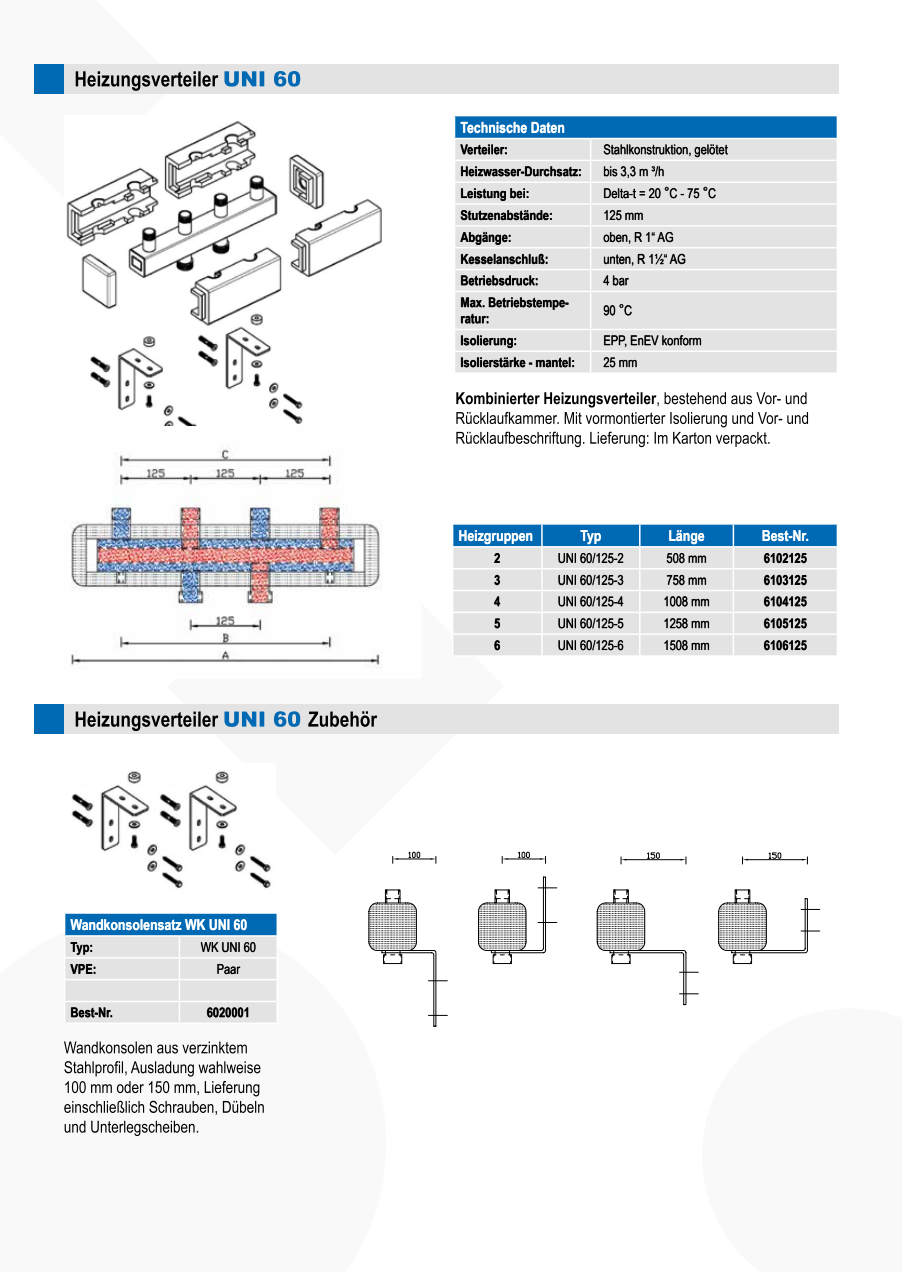
<style>
.page{position:relative;width:902px;height:1272px;background:#fff}
.page>*{position:absolute;margin:0;border:0;box-sizing:border-box;transform-origin:0 0}
.t1{font:700 15px "Arial Narrow";color:#fff}
.t2{font:700 13.5px/16.2px "Arial Narrow";color:#000}
.t3{font:13.5px "Arial Narrow";color:#000}
</style>
<div class="page">
<img style="left:66px;top:120px;width:316px;height:306px">
<img style="left:71px;top:448px;width:311px;height:220px">
<img style="left:71px;top:771px;width:200px;height:118px">
<svg style="left:368px;top:851px;width:453px;height:176px"></svg>
<svg style="left:456px;top:392px;width:352px;height:55px"></svg>
<svg style="left:64px;top:1061px;width:200px;height:74px"></svg>
<svg style="left:64px;top:1041px;width:183px;height:12px"></svg>
<div style="left:454px;top:116px;width:383px;height:22px;background:#0069b4"></div>
<div style="left:455px;top:139px;width:381px;height:233px;background:#e3e3e3"></div>
<hr style="left:453px;top:225px;width:137px;height:2px;background:#fff">
<hr style="left:453px;top:247px;width:137px;height:1px;background:#fff">
<hr style="left:836px;top:116px;width:2px;height:22px;background:#fff">
<hr style="left:453px;top:160px;width:137px;height:1px;background:#fff">
<hr style="left:453px;top:181px;width:137px;height:2px;background:#fff">
<hr style="left:453px;top:203px;width:137px;height:2px;background:#fff">
<hr style="left:453px;top:269px;width:137px;height:1px;background:#fff">
<hr style="left:453px;top:291px;width:137px;height:1px;background:#fff">
<hr style="left:453px;top:329px;width:137px;height:1px;background:#fff">
<hr style="left:453px;top:350px;width:137px;height:2px;background:#fff">
<hr style="left:453px;top:116px;width:2px;height:22px;background:#fff">
<hr style="left:590px;top:160px;width:248px;height:1px;background:#fff">
<hr style="left:590px;top:181px;width:248px;height:2px;background:#fff">
<hr style="left:590px;top:203px;width:248px;height:2px;background:#fff">
<hr style="left:590px;top:225px;width:248px;height:2px;background:#fff">
<hr style="left:590px;top:247px;width:248px;height:1px;background:#fff">
<hr style="left:590px;top:269px;width:248px;height:1px;background:#fff">
<svg style="left:590px;top:139px;width:1px;height:152px"></svg>
<hr style="left:590px;top:291px;width:248px;height:1px;background:#fff">
<hr style="left:590px;top:292px;width:1px;height:37px;background:#fff">
<hr style="left:590px;top:329px;width:248px;height:1px;background:#fff">
<hr style="left:590px;top:350px;width:248px;height:2px;background:#fff">
<svg style="left:590px;top:330px;width:1px;height:42px"></svg>
<svg style="left:603px;top:357px;width:33px;height:10px"></svg>
<svg style="left:461px;top:357px;width:113px;height:10px"></svg>
<svg style="left:604px;top:335px;width:97px;height:12px"></svg>
<svg style="left:461px;top:335px;width:55px;height:13px"></svg>
<svg style="left:603px;top:304px;width:28px;height:11px"></svg>
<svg style="left:461px;top:297px;width:107px;height:26px;background:#b7b7b7"></svg>
<svg style="left:603px;top:276px;width:25px;height:9px"></svg>
<svg style="left:461px;top:276px;width:76px;height:9px"></svg>
<svg style="left:604px;top:254px;width:81px;height:11px"></svg>
<svg style="left:461px;top:254px;width:86px;height:10px"></svg>
<svg style="left:603px;top:232px;width:70px;height:12px"></svg>
<svg style="left:460px;top:232px;width:50px;height:12px"></svg>
<svg style="left:604px;top:210px;width:38px;height:10px"></svg>
<svg style="left:461px;top:210px;width:90px;height:10px"></svg>
<svg style="left:604px;top:187px;width:111px;height:11px"></svg>
<svg style="left:461px;top:188px;width:67px;height:13px"></svg>
<svg style="left:604px;top:166px;width:59px;height:12px"></svg>
<svg style="left:461px;top:166px;width:119px;height:10px"></svg>
<svg style="left:604px;top:144px;width:123px;height:13px;background:#adadad"></svg>
<svg style="left:460px;top:145px;width:47px;height:9px"></svg>
<svg style="left:460px;top:122px;width:104px;height:11px"></svg>
<svg style="left:452px;top:524px;width:385px;height:131px;background:#b8c7d2"></svg>
<svg style="left:64px;top:913px;width:213px;height:110px;background:#bacbd6"></svg>
<div style="left:64px;top:64px;width:774px;height:30px;background:#e3e3e3"></div>
<div style="left:64px;top:704px;width:774px;height:29px;background:#e3e3e3"></div>
<svg style="left:224px;top:71px;width:76px;height:16px"></svg>
<svg style="left:66px;top:71px;width:152px;height:126px"></svg>
<svg style="left:308px;top:711px;width:69px;height:15px"></svg>
<svg style="left:224px;top:711px;width:76px;height:15px"></svg>
<svg style="left:76px;top:711px;width:142px;height:20px"></svg>
<div style="left:34px;top:64px;width:30px;height:30px;background:#0069b4"></div>
<div style="left:34px;top:704px;width:30px;height:29px;background:#0069b4"></div>
<p class="t1" style="left:71px;top:913px;width:178px">Wandkonsolensatz WK UNI 60</p>
<p class="t2" style="left:71px;top:938px;width:24px">Typ:</p>
<p class="t3" style="left:201px;top:937px;width:57px">WK UNI 60</p>
<p class="t2" style="left:71px;top:960px;width:27px">VPE:</p>
<p class="t3" style="left:217px;top:958px;width:25px">Paar</p>
<p class="t2" style="left:71px;top:1003px;width:44px">Best-Nr.</p>
<p class="t2" style="left:207px;top:1003px;width:45px">6020001</p>
<p class="t1" style="left:460px;top:116px;width:106px">Technische Daten</p>
<p class="t2" style="left:460px;top:141px;width:49px">Verteiler:</p>
<p class="t3" style="left:603px;top:140px;width:126px">Stahlkonstruktion, gelötet</p>
<p class="t2" style="left:460px;top:163px;width:123px">Heizwasser-Durchsatz:</p>
<p class="t3" style="left:603px;top:161px;width:62px">bis 3,3 m ³/h</p>
<p class="t2" style="left:460px;top:184px;width:70px">Leistung bei:</p>
<p class="t3" style="left:603px;top:183px;width:114px">Delta-t = 20 °C - 75 °C</p>
<p class="t2" style="left:460px;top:206px;width:94px">Stutzenabstände:</p>
<p class="t3" style="left:603px;top:205px;width:41px">125 mm</p>
<p class="t2" style="left:460px;top:228px;width:53px">Abgänge:</p>
<p class="t3" style="left:603px;top:227px;width:72px">oben, R 1“ AG</p>
<p class="t2" style="left:460px;top:250px;width:89px">Kesselanschluß:</p>
<p class="t3" style="left:603px;top:249px;width:84px">unten, R 1½“ AG</p>
<p class="t2" style="left:460px;top:272px;width:80px">Betriebsdruck:</p>
<p class="t3" style="left:603px;top:271px;width:27px">4 bar</p>
<p class="t2" style="left:460px;top:294px;width:110px">Max. Betriebstempe&shy;ratur:</p>
<p class="t3" style="left:603px;top:301px;width:30px">90 °C</p>
<p class="t2" style="left:460px;top:332px;width:58px">Isolierung:</p>
<p class="t3" style="left:603px;top:330px;width:100px">EPP, EnEV konform</p>
<p class="t2" style="left:460px;top:353px;width:116px">Isolierstärke - mantel:</p>
<p class="t3" style="left:603px;top:352px;width:35px">25 mm</p>
<p class="t1" style="left:458px;top:524px;width:76px">Heizgruppen</p>
<p class="t1" style="left:580px;top:524px;width:22px">Typ</p>
<p class="t1" style="left:668px;top:524px;width:38px">Länge</p>
<p class="t1" style="left:761px;top:524px;width:49px">Best-Nr.</p>
<p class="t2" style="left:494px;top:549px;width:8px">2</p>
<p class="t3" style="left:558px;top:548px;width:67px">UNI 60/125-2</p>
<p class="t3" style="left:666px;top:548px;width:41px">508 mm</p>
<p class="t2" style="left:763px;top:549px;width:45px">6102125</p>
<p class="t2" style="left:494px;top:571px;width:8px">3</p>
<p class="t3" style="left:558px;top:570px;width:67px">UNI 60/125-3</p>
<p class="t3" style="left:666px;top:570px;width:41px">758 mm</p>
<p class="t2" style="left:763px;top:571px;width:45px">6103125</p>
<p class="t2" style="left:494px;top:593px;width:8px">4</p>
<p class="t3" style="left:558px;top:591px;width:67px">UNI 60/125-4</p>
<p class="t3" style="left:663px;top:591px;width:48px">1008 mm</p>
<p class="t2" style="left:763px;top:593px;width:45px">6104125</p>
<p class="t2" style="left:494px;top:614px;width:8px">5</p>
<p class="t3" style="left:558px;top:613px;width:67px">UNI 60/125-5</p>
<p class="t3" style="left:663px;top:613px;width:48px">1258 mm</p>
<p class="t2" style="left:763px;top:614px;width:45px">6105125</p>
<p class="t2" style="left:494px;top:636px;width:8px">6</p>
<p class="t3" style="left:558px;top:635px;width:67px">UNI 60/125-6</p>
<p class="t3" style="left:663px;top:635px;width:48px">1508 mm</p>
<p class="t2" style="left:763px;top:636px;width:45px">6106125</p>
</div>
